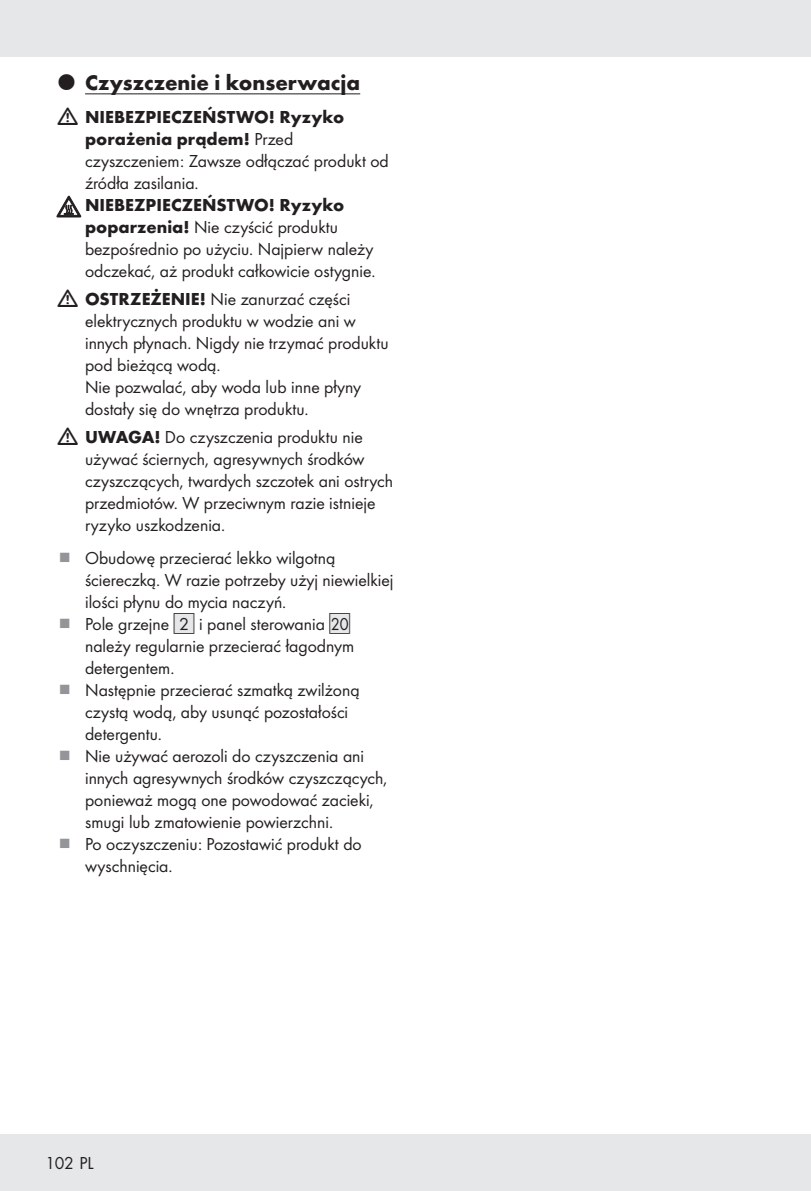
<style>
.page{position:relative;width:811px;height:1191px;background:#fff}
.page>*{position:absolute;margin:0;border:0;box-sizing:border-box;transform-origin:0 0}
.t1{font:700 22px "Futura";color:#231f20}
.t2{font:18px/22px "Futura Boo";color:#231f20}
.t3{font:700 18px/22px "Futura";color:#231f20}
.s1{font-family:"Futura Boo";font-weight:400}
.s2{font-family:"Futura";font-weight:700}
.s3{font-family:"IMP Lidl Num Box";font-size:15.8px;color:#e6e7e9}
.s4{font-family:"IMP Lidl Num Box";font-size:15.8px}
</style>
<div class="page">
<div style="left:0;top:1134px;width:811px;height:57px;background:#e6e7e9"></div>
<div style="left:0;top:0;width:811px;height:57px;background:#e6e7e9"></div>
<hr style="left:85px;top:93px;width:275px;height:1px;background:#231f20">
<svg style="left:57px;top:196px;width:24px;height:21px"></svg>
<p class="t1" style="left:85px;top:66px;width:277px">Czyszczenie i konserwacja</p>
<p class="t3" style="left:85px;top:105px;width:261px">NIEBEZPIECZEŃSTWO! Ryzyko porażenia prądem! <span class="s1">Przed</span></p>
<p class="t2" style="left:85px;top:149px;width:305px">czyszczeniem: Zawsze odłączać produkt od źródła zasilania.</p>
<p class="t3" style="left:85px;top:193px;width:261px">NIEBEZPIECZEŃSTWO! Ryzyko</p>
<p class="t2" style="left:85px;top:215px;width:292px"><span class="s2">poparzenia!</span> Nie czyścić produktu bezpośrednio po użyciu. Najpierw należy odczekać, aż produkt całkowicie ostygnie.</p>
<p class="t2" style="left:85px;top:287px;width:305px"><span class="s2">OSTRZEŻENIE!</span> Nie zanurzać części elektrycznych produktu w wodzie ani w innych płynach. Nigdy nie trzymać produktu pod bieżącą wodą.<br>Nie pozwalać, aby woda lub inne płyny dostały się do wnętrza produktu.</p>
<p class="t2" style="left:85px;top:425px;width:309px"><span class="s2">UWAGA!</span> Do czyszczenia produktu nie używać ściernych, agresywnych środków czyszczących, twardych szczotek ani ostrych przedmiotów. W przeciwnym razie istnieje ryzyko uszkodzenia.</p>
<p class="t2" style="left:85px;top:546px;width:310px">Obudowę przecierać lekko wilgotną ściereczką. W razie potrzeby użyj niewielkiej ilości płynu do mycia naczyń.<br>Pole grzejne <span class="s3">[</span><span class="s4">2]</span> i panel sterowania <span class="s3">[</span><span class="s4">] </span>należy regularnie przecierać łagodnym detergentem.<br>Następnie przecierać szmatką zwilżoną czystą wodą, aby usunąć pozostałości detergentu.<br>Nie używać aerozoli do czyszczenia ani innych agresywnych środków czyszczących, ponieważ mogą one powodować zacieki, smugi lub zmatowienie powierzchni.<br>Po oczyszczeniu: Pozostawić produkt do wyschnięcia.</p>
<p class="t2" style="left:45px;top:1151px;width:50px">102 PL</p>
</div>
